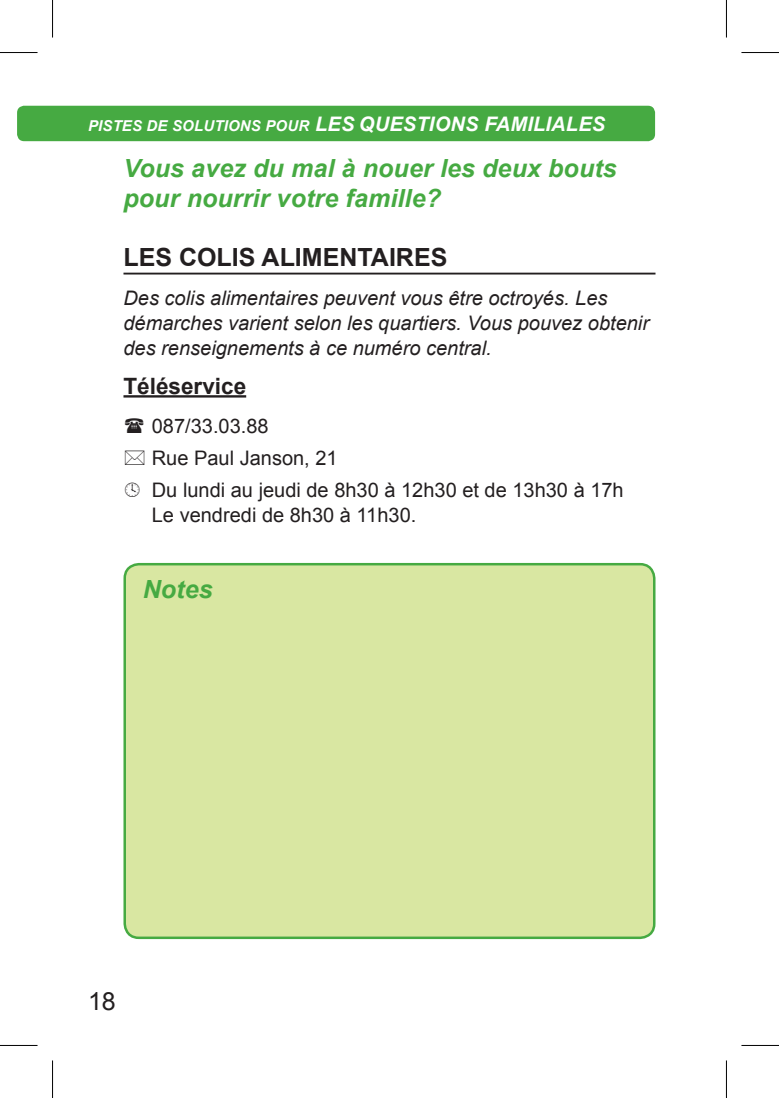
<style>
.page{position:relative;width:779px;height:1098px;background:#fff}
.page>*{position:absolute;margin:0;border:0;box-sizing:border-box;transform-origin:0 0}
.t1{font:italic 700 25px/30px "Arial";letter-spacing:.005em;color:#46aa42}
.t2{font:700 25px "Arial";color:#231f20}
.t3{font:25px "Arial";color:#231f20}
.t4{font:700 22.5px "Arial";color:#231f20}
.t5{font:italic 20px/25px "Arial";color:#231f20}
.t6{font:20px/32px "Arial";color:#231f20}
.t7{font:italic 700 20px "Arial";letter-spacing:.01em;color:#fff}
.s1{font-size:15px}
</style>
<div class="page">
<div style="left:17px;top:106px;width:637px;height:35px;background:#46aa42;border-radius:7px"></div>
<hr style="left:123px;top:272px;width:532px;height:2px;background:#231f20">
<hr style="left:123px;top:395px;width:123px;height:2px;background:#231f20">
<div style="left:125px;top:564px;width:529px;height:373px;background:#d9e7a2;border-radius:14px"></div>
<div style="left:123px;top:562px;width:532px;height:376px;border:2px solid #46aa42;border-radius:14px"></div>
<hr style="left:0;top:52px;width:38px;height:1px;background:#000">
<hr style="left:741px;top:52px;width:37px;height:1px;background:#000">
<hr style="left:0;top:1044px;width:38px;height:1px;background:#000">
<hr style="left:741px;top:1044px;width:37px;height:1px;background:#000">
<hr style="left:52px;top:0;width:1px;height:37px;background:#000">
<hr style="left:52px;top:1060px;width:1px;height:37px;background:#000">
<hr style="left:725px;top:0;width:1px;height:37px;background:#000">
<hr style="left:725px;top:1060px;width:1px;height:37px;background:#000">
<p class="t7" style="left:88px;top:111px;width:518px"><span class="s1">pistes de solutions pour</span> les questions familiales</p>
<p class="t1" style="left:123px;top:154px;width:494px">Vous avez du mal à nouer les deux bouts pour nourrir votre famille?</p>
<p class="t2" style="left:123px;top:240px;width:89px">LES COLIS</p>
<p class="t2" style="left:261px;top:240px;width:169px">ALIMENTAIRES</p>
<p class="t5" style="left:123px;top:285px;width:527px">Des colis alimentaires peuvent vous être octroyés. Les démarches varient selon les quartiers. Vous pouvez obtenir des renseignements à ce numéro central.</p>
<p class="t4" style="left:123px;top:371px;width:124px">TÉLÉSERVICE</p>
<p class="t6" style="left:152px;top:410px;width:473px">087/33.03.88<br>Rue Paul Janson, 21<br>Du lundi au jeudi de 8h30 à 12h30 et de 13h30 à 17h</p>
<p class="t6" style="left:152px;top:499px;width:266px">Le vendredi de 8h30 à 11h30.</p>
<p class="t1" style="left:143px;top:575px;width:71px">Notes</p>
<p class="t3" style="left:88px;top:984px;width:29px">18</p>
</div>
